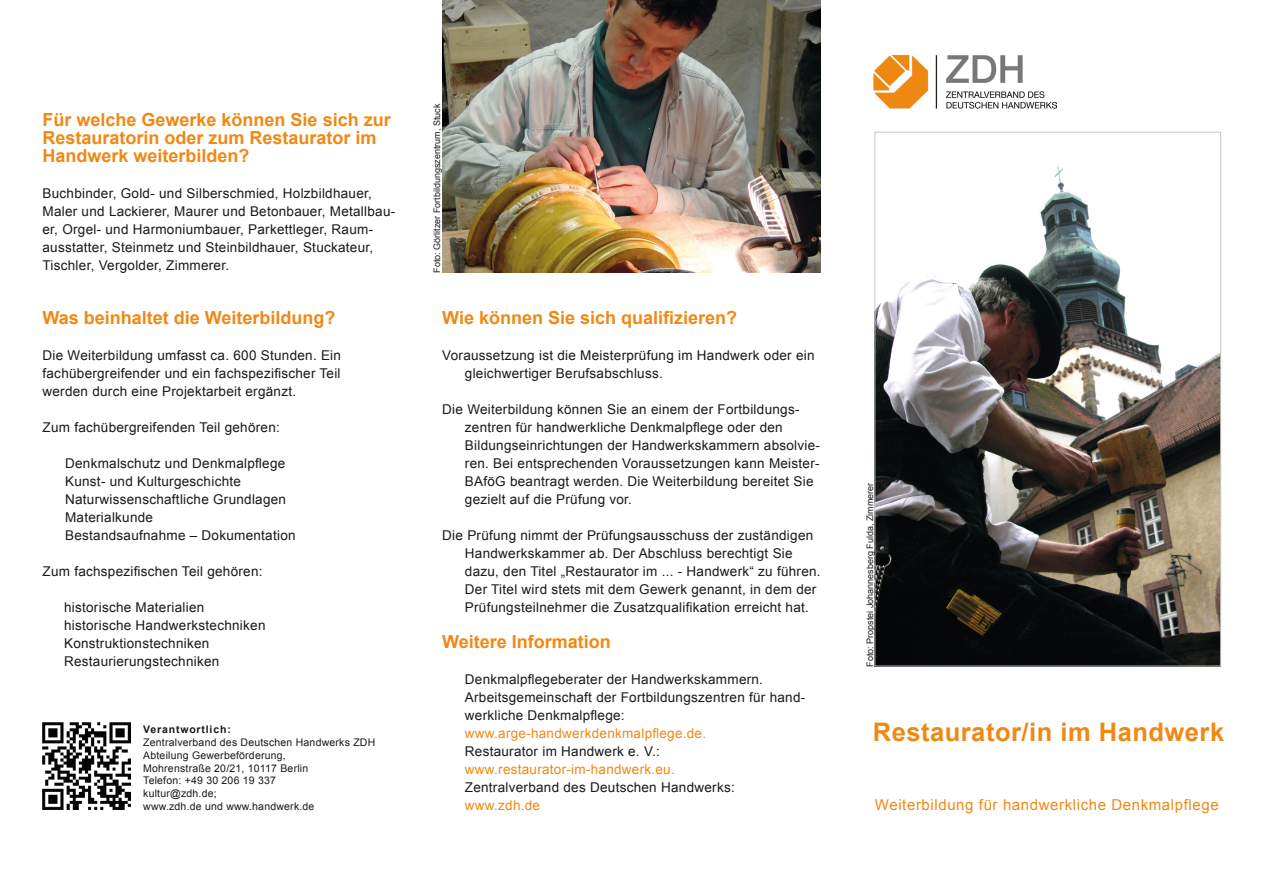
<style>
.page{position:relative;width:1263px;height:893px;background:#fff}
.page>*{position:absolute;margin:0;border:0;box-sizing:border-box;transform-origin:0 0}
.t1{font:700 25.5px "Arial";letter-spacing:.02em;color:#f08814}
.t2{font:700 18px/18px "Arial";color:#f08814}
.t3{font:15px "Arial";letter-spacing:.04em;color:#f08814}
.t4{font:13.5px/18px "Arial";letter-spacing:.02em;color:#1a181b}
.t5{font:13.5px "Arial";letter-spacing:.02em;color:#f08814}
.t6{font:10.5px/12.8px "Arial";letter-spacing:.02em;color:#1a181b}
.t7{font:700 10.5px "Arial";letter-spacing:.08em;color:#1a181b}
.t8{font:9px "Arial";color:#1a181b}
</style>
<div class="page">
<img style="left:442px;top:0;width:378px;height:272px">
<img style="left:877px;top:166px;width:342px;height:498px">
<img style="left:874px;top:54px;width:182px;height:55px">
<img style="left:43px;top:722px;width:87px;height:88px">
<h2 class="t2" style="left:43px;top:111px;width:350px">Für welche Gewerke können Sie sich zur<br>Restauratorin oder zum Restaurator im<br>Handwerk weiterbilden?</h2>
<p class="t4" style="left:43px;top:184px;width:354px">Buchbinder, Gold- und Silberschmied, Holzbildhauer, Maler und Lackierer, Maurer und Betonbauer, Metallbau&shy;er, Orgel- und Harmoniumbauer, Parkettleger, Raum&shy;ausstatter, Steinmetz und Steinbildhauer, Stuckateur, Tischler, Vergolder, Zimmerer.</p>
<h2 class="t2" style="left:43px;top:309px;width:295px">Was beinhaltet die Weiterbildung?</h2>
<p class="t4" style="left:43px;top:346px;width:300px;text-align:justify">Die Weiterbildung umfasst ca. 600 Stunden. Ein fachübergreifender und ein fachspezifischer Teil werden durch eine Projektarbeit ergänzt.</p>
<p class="t4" style="left:43px;top:418px;width:239px">Zum fachübergreifenden Teil gehören:</p>
<p class="t4" style="left:65px;top:454px;width:232px">Denkmalschutz und Denkmalpflege<br>Kunst- und Kulturgeschichte<br>Naturwissenschaftliche Grundlagen<br>Materialkunde<br>Bestandsaufnahme – Dokumentation</p>
<p class="t4" style="left:43px;top:562px;width:221px">Zum fachspezifischen Teil gehören:</p>
<p class="t4" style="left:64px;top:598px;width:203px">historische Materialien historische Handwerkstechniken<br>Konstruktionstechniken<br>Restaurierungstechniken</p>
<p class="t7" style="left:143px;top:723px;width:89px">Verantwortlich:</p>
<p class="t6" style="left:143px;top:736px;width:234px">Zentralverband des Deutschen Handwerks ZDH<br>Abteilung Gewerbeförderung,<br>Mohrenstraße 20/21, 10117 Berlin<br>Telefon: +49 30 206 19 337<br>kultur@zdh.de;<br>www.zdh.de und www.handwerk.de</p>
<p class="t8" style="left:431px;top:273px;width:171px;rotate:-90deg">Foto: Görlitzer Fortbildungszentrum, Stuck</p>
<h2 class="t2" style="left:442px;top:309px;width:296px">Wie können Sie sich qualifizieren?</h2>
<p class="t4" style="left:465px;top:346px;width:351px;text-indent:-23px">Voraussetzung ist die Meisterprüfung im Handwerk oder ein gleichwertiger Berufsabschluss.</p>
<p class="t4" style="left:465px;top:400px;width:357px;text-indent:-23px">Die Weiterbildung können Sie an einem der Fortbildungs&shy;zentren für handwerkliche Denkmalpflege oder den Bildungseinrichtungen der Handwerkskammern absolvie&shy;ren. Bei entsprechenden Voraussetzungen kann Meister-BAföG beantragt werden. Die Weiterbildung bereitet Sie gezielt auf die Prüfung vor.</p>
<p class="t4" style="left:465px;top:526px;width:357px;text-indent:-23px">Die Prüfung nimmt der Prüfungsausschuss der zuständigen Handwerkskammer ab. Der Abschluss berechtigt Sie dazu, den Titel „Restaurator im ... - Handwerk“ zu führen.<br>Der Titel wird stets mit dem Gewerk genannt, in dem der Prüfungsteilnehmer die Zusatzqualifikation erreicht hat.</p>
<h2 class="t2" style="left:442px;top:633px;width:170px">Weitere Information</h2>
<p class="t4" style="left:465px;top:670px;width:342px">Denkmalpflegeberater der Handwerkskammern.<br>Arbeitsgemeinschaft der Fortbildungszentren für hand&shy;werkliche Denkmalpflege:</p>
<p class="t5" style="left:465px;top:724px;width:243px">www.arge-handwerkdenkmalpflege.de.</p>
<p class="t4" style="left:465px;top:742px;width:196px">Restaurator im Handwerk e. V.:</p>
<p class="t5" style="left:465px;top:760px;width:211px">www.restaurator-im-handwerk.eu.</p>
<p class="t4" style="left:465px;top:778px;width:271px">Zentralverband des Deutschen Handwerks:</p>
<p class="t5" style="left:465px;top:796px;width:77px">www.zdh.de</p>
<p class="t8" style="left:864px;top:667px;width:186px;rotate:-90deg">Foto: Propstei Johannesberg Fulda, Zimmerer</p>
<h1 class="t1" style="left:873px;top:715px;width:353px">Restaurator/in im Handwerk</h1>
<p class="t3" style="left:875px;top:795px;width:345px">Weiterbildung für handwerkliche Denkmalpflege</p>
</div>
